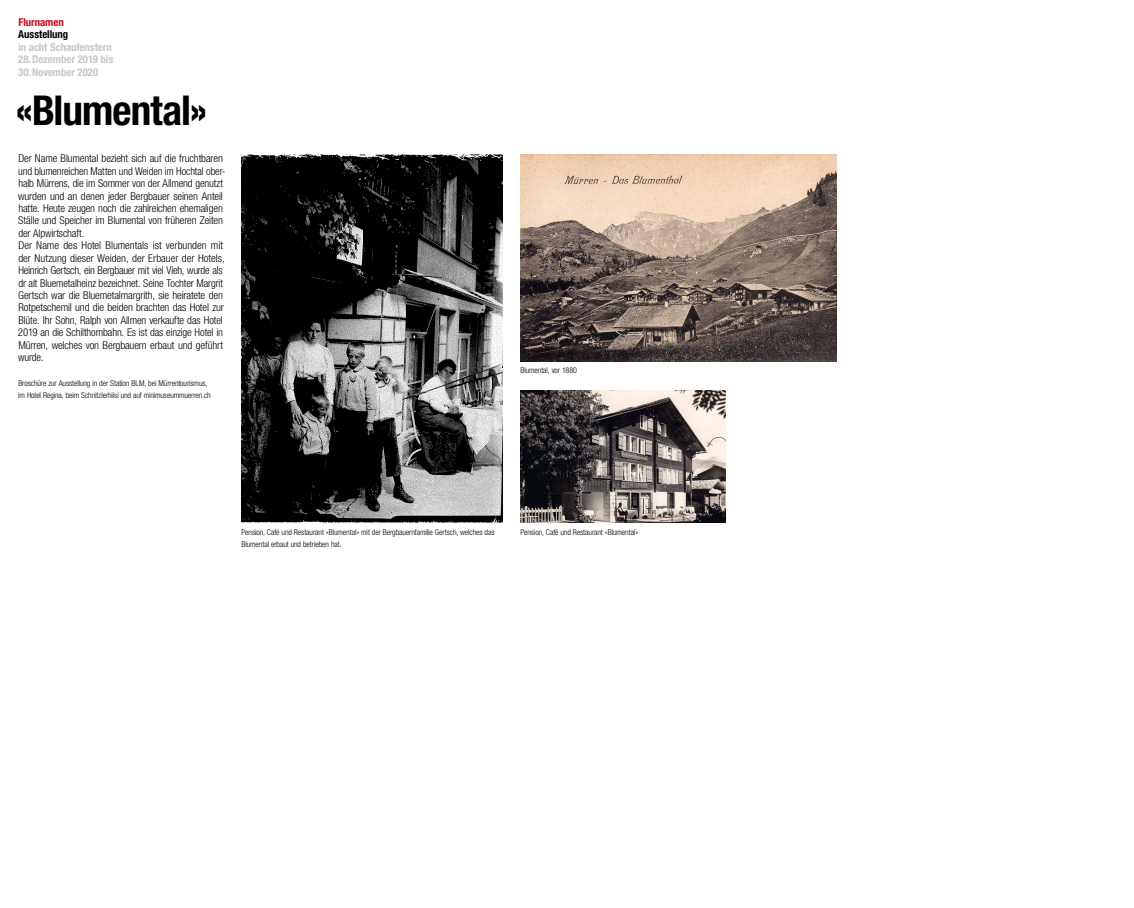
<style>
.page{position:relative;width:1134px;height:908px;background:#fff}
.page>*{position:absolute;margin:0;border:0;box-sizing:border-box;transform-origin:0 0}
.t1{font:700 condensed 41.2px "Helvetica Neue LT Std";letter-spacing:-.02em;color:#000}
.t2{font:300 condensed 10.8px/12.4px "Helvetica Neue LT Std";letter-spacing:-.015em;color:#000}
.t3{font:700 condensed 10.8px/12.4px "Helvetica Neue LT Std";letter-spacing:-.005em;color:#c6c7c8;text-align:justify}
.t4{font:700 condensed 10.8px "Helvetica Neue LT Std";letter-spacing:-.005em;color:#000}
.t5{font:700 condensed 10.8px "Helvetica Neue LT Std";letter-spacing:-.005em;color:#cd071e}
.t6{font:300 condensed 8px/12.4px "Helvetica Neue LT Std";letter-spacing:-.01em;color:#000}
</style>
<div class="page">
<img style="left:241px;top:155px;width:261px;height:367px">
<img style="left:520px;top:155px;width:317px;height:206px">
<img style="left:520px;top:390px;width:205px;height:132px">
<p class="t5" style="left:18px;top:15px;width:47px">Flurnamen</p>
<p class="t4" style="left:18px;top:28px;width:52px">Ausstellung</p>
<p class="t3" style="left:18px;top:40px;width:96px">in acht Schaufenstern 28.Dezember 2019 bis 30.November 2020</p>
<h1 class="t1" style="left:16px;top:85px;width:193px">«Blumental»</h1>
<p class="t2" style="left:18px;top:152px;width:209px">Der Name Blumental bezieht sich auf die fruchtbaren und blumenreichen Matten und Weiden im Hochtal ober&shy;halb Mürrens, die im Sommer von der Allmend genutzt wurden und an denen jeder Bergbauer seinen Anteil hatte. Heute zeugen noch die zahlreichen ehemaligen Ställe und Speicher im Blumental von früheren Zeiten der Alpwirtschaft.<br>Der Name des Hotel Blumentals ist verbunden mit der Nutzung dieser Weiden, der Erbauer der Hotels, Heinrich Gertsch, ein Bergbauer mit viel Vieh, wurde als dr alt Bluemetalheinz bezeichnet. Seine Tochter Margrit Gertsch war die Bluemetalmargrith, sie heiratete den Rotpetschemil und die beiden brachten das Hotel zur Blüte. Ihr Sohn, Ralph von Allmen verkaufte das Hotel 2019 an die Schilthornbahn. Es ist das einzige Hotel in Mürren, welches von Bergbauern erbaut und geführt wurde.</p>
<p class="t6" style="left:18px;top:376px;width:194px">Broschüre zur Ausstellung in der Station BLM, bei Mürrentourismus, im Hotel Regina, beim Schnitzlerhiisi und auf minimuseummuerren.ch</p>
<p class="t6" style="left:520px;top:364px;width:58px">Blumental, vor 1880</p>
<p class="t6" style="left:241px;top:525px;width:254px">Pension, Café und Restaurant «Blumental» mit der Bergbauernfamilie Gertsch, welches das<br>Blumental erbaut und betrieben hat.</p>
<p class="t6" style="left:520px;top:525px;width:119px">Pension, Café und Restaurant «Blumental»</p>
</div>
